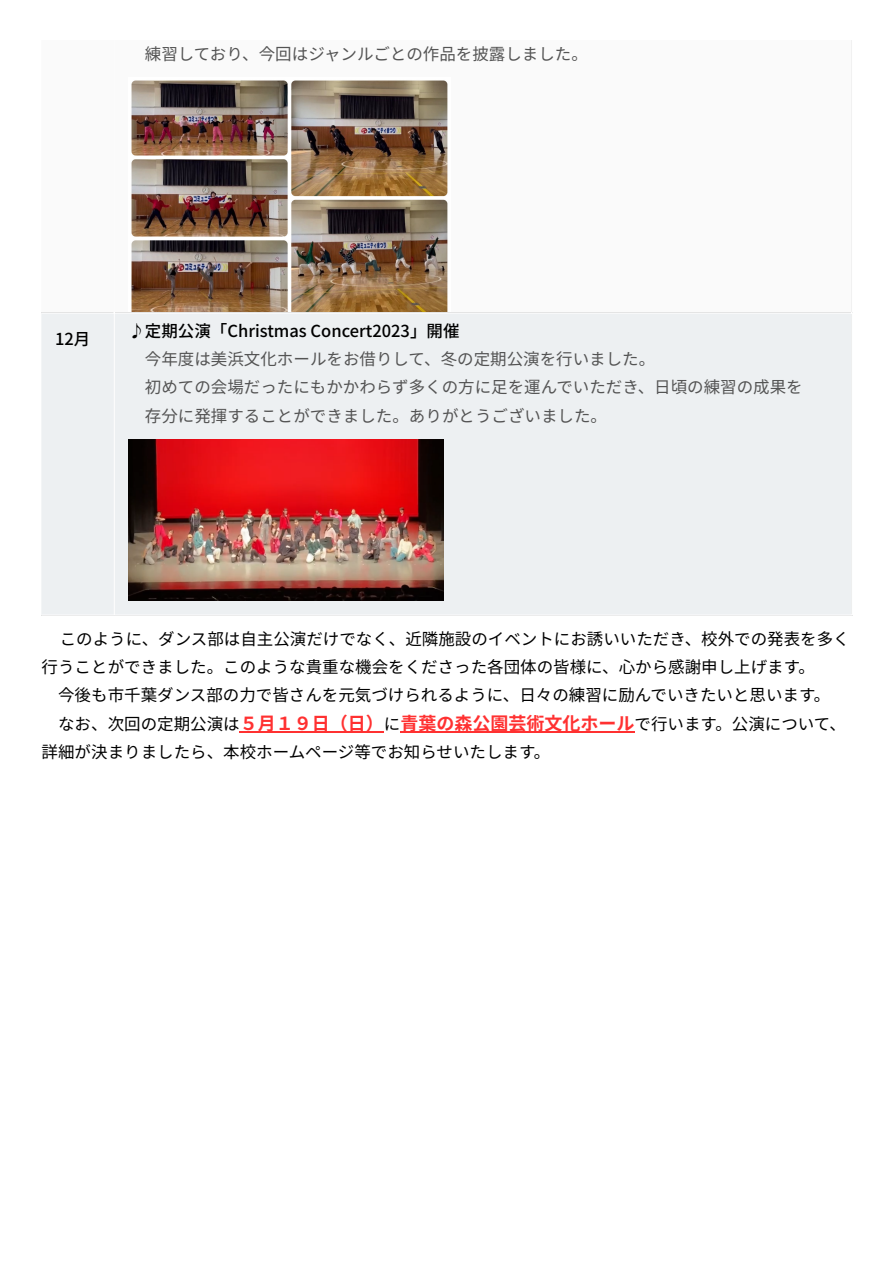
<style>
.page{position:relative;width:894px;height:1263px;background:#fff}
.page>*{position:absolute;margin:0;border:0;box-sizing:border-box;transform-origin:0 0}
.t1{font:16.5px "Noto Sans JP";color:#000}
.t2{font:16.5px "Noto Sans JP";color:#545454}
.t3{font:500 16.5px "Noto Sans JP";color:#000}
.s1{font-weight:700;font-size:18px;color:#ff3131}
</style>
<div class="page">
<hr style="left:240px;top:731px;width:144px;height:1px;background:#ff3131">
<hr style="left:400px;top:731px;width:234px;height:1px;background:#ff3131">
<div style="left:42px;top:314px;width:809px;height:301px;background:#edf0f2"></div>
<img style="left:131px;top:80px;width:317px;height:232px">
<img style="left:128px;top:439px;width:315px;height:162px">
<hr style="left:114px;top:40px;width:1px;height:575px;background:#fff">
<p class="t2" style="left:145px;top:41px;width:444px">練習しており、今回はジャンルごとの作品を披露しました。</p>
<p class="t3" style="left:55px;top:326px;width:33px">12月</p>
<p class="t3" style="left:128px;top:318px;width:332px">♪定期公演「Christmas Concert2023」開催</p>
<p class="t2" style="left:145px;top:346px;width:511px">今年度は美浜文化ホールをお借りして、冬の定期公演を行いました。</p>
<p class="t2" style="left:145px;top:374px;width:659px">初めての会場だったにもかかわらず多くの方に足を運んでいただき、日頃の練習の成果を</p>
<p class="t2" style="left:145px;top:402px;width:463px">存分に発揮することができました。ありがとうございました。</p>
<p class="t1" style="left:60px;top:625px;width:791px">このように、ダンス部は自主公演だけでなく、近隣施設のイベントにお誘いいただき、校外での発表を多く</p>
<p class="t1" style="left:42px;top:654px;width:774px">行うことができました。このような貴重な機会をくださった各団体の皆様に、心から感謝申し上げます。</p>
<p class="t1" style="left:58px;top:682px;width:773px">今後も市千葉ダンス部の力で皆さんを元気づけられるように、日々の練習に励んでいきたいと思います。</p>
<p class="t1" style="left:58px;top:711px;width:789px">なお、次回の定期公演は<span class="s1">５月１９日（日）</span>に<span class="s1">青葉の森公園芸術文化ホール</span>で行います。公演について、</p>
<p class="t1" style="left:42px;top:739px;width:510px">詳細が決まりましたら、本校ホームページ等でお知らせいたします。</p>
</div>
